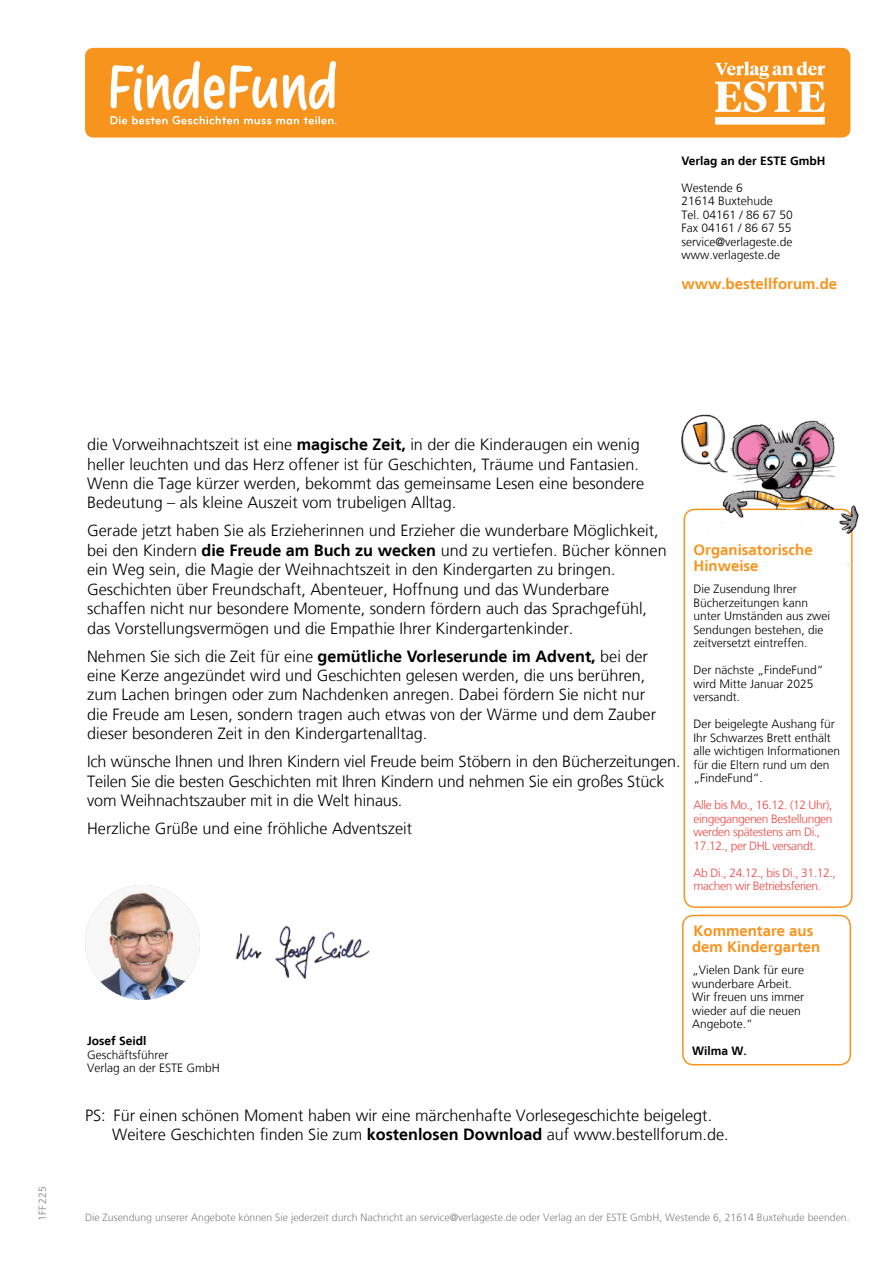
<style>
.page{position:relative;width:893px;height:1263px;background:#fff}
.page>*{position:absolute;margin:0;border:0;box-sizing:border-box;transform-origin:0 0}
.Postscriptum{font:300 16.2px/19.5px "Frutiger LT";color:#000}
.Titel-Marginale{font:700 15px/16.5px "Frutiger LT";color:#f7941e}
.Webadresse{font:700 15px "Frutiger LT";color:#f7941e}
.Copy-Marginale{font:300 12px/13.5px "Frutiger LT";color:#000}
.Copy-Marginale-2{font:300 12px/13.5px "Frutiger LT";letter-spacing:-.03em;color:#ea4943}
.Adressen{font:300 12px "Frutiger LT";color:#000}
.Abbinder{font:300 12px "Frutiger LT";color:#000}
.Adressen-2{font:700 12px "Frutiger LT";color:#000}
.Abbinder-2{font:700 12px "Frutiger LT";color:#000}
.Copy-Marginale-3{font:700 12px "Frutiger LT";color:#000}
.t1{font:300 10.5px "Frutiger LT";color:#808285}
.s1{font-weight:700}
</style>
<div class="page">
<div style="left:682px;top:915px;width:169px;height:150px;border:2px solid #f7941e;border-radius:11px"></div>
<div style="left:684px;top:509px;width:169px;height:399px;border:2px solid #f7941e;border-radius:11px"></div>
<img style="left:681px;top:414px;width:178px;height:159px">
<div style="left:85px;top:48px;width:765px;height:90px;background:#f7941e;border-radius:9px"></div>
<svg style="left:715px;top:61px;width:110px;height:64px"></svg>
<svg style="left:111px;top:61px;width:226px;height:63px"></svg>
<img style="left:235px;top:925px;width:135px;height:55px">
<img style="left:85px;top:885px;width:115px;height:115px;border-radius:57px">
<p class="Adressen-2" style="left:681px;top:154px;width:146px">Verlag an der ESTE GmbH</p>
<p class="Adressen" style="left:681px;top:181px;width:63px">Westende 6</p>
<p class="Adressen" style="left:681px;top:194px;width:93px">21614 Buxtehude</p>
<p class="Adressen" style="left:681px;top:208px;width:113px">Tel. 04161 / 86 67 50</p>
<p class="Adressen" style="left:681px;top:221px;width:112px">Fax 04161 / 86 67 55</p>
<p class="Adressen" style="left:681px;top:235px;width:112px">service@verlageste.de</p>
<p class="Adressen" style="left:681px;top:248px;width:100px">www.verlageste.de</p>
<p class="Webadresse" style="left:681px;top:275px;width:157px">www.bestellforum.de</p>
<p class="t1" style="left:37px;top:1221px;width:37px;rotate:-90deg">1FF225</p>
<p class="Postscriptum" style="left:87px;top:435px;width:559px">die Vorweihnachtszeit ist eine <span class="s1">magische Zeit,</span> in der die Kinderaugen ein wenig heller leuchten und das Herz offener ist für Geschichten, Träume und Fantasien.<br>Wenn die Tage kürzer werden, bekommt das gemeinsame Lesen eine besondere Bedeutung – als kleine Auszeit vom trubeligen Alltag.</p>
<p class="Postscriptum" style="left:87px;top:521px;width:581px">Gerade jetzt haben Sie als Erzieherinnen und Erzieher die wunderbare Möglichkeit, bei den Kindern <span class="s1">die Freude am Buch zu wecken</span> und zu vertiefen. Bücher können ein Weg sein, die Magie der Weihnachtszeit in den Kindergarten zu bringen.<br>Geschichten über Freundschaft, Abenteuer, Hoffnung und das Wunderbare schaffen nicht nur besondere Momente, sondern fördern auch das Sprachgefühl, das Vorstellungsvermögen und die Empathie Ihrer Kindergartenkinder.</p>
<p class="Postscriptum" style="left:87px;top:646px;width:570px">Nehmen Sie sich die Zeit für eine <span class="s1">gemütliche Vorleserunde im Advent,</span> bei der eine Kerze angezündet wird und Geschichten gelesen werden, die uns berühren, zum Lachen bringen oder zum Nachdenken anregen. Dabei fördern Sie nicht nur die Freude am Lesen, sondern tragen auch etwas von der Wärme und dem Zauber dieser besonderen Zeit in den Kindergartenalltag.</p>
<p class="Postscriptum" style="left:87px;top:752px;width:595px">Ich wünsche Ihnen und Ihren Kindern viel Freude beim Stöbern in den Bücherzeitungen.<br>Teilen Sie die besten Geschichten mit Ihren Kindern und nehmen Sie ein großes Stück vom Weihnachtszauber mit in die Welt hinaus.</p>
<p class="Postscriptum" style="left:87px;top:819px;width:326px">Herzliche Grüße und eine fröhliche Adventszeit</p>
<p class="Titel-Marginale" style="left:694px;top:541px;width:121px">Organisatorische<br>Hinweise</p>
<p class="Copy-Marginale" style="left:694px;top:583px;width:138px">Die Zusendung Ihrer<br>Bücherzeitungen kann unter Umständen aus zwei<br>Sendungen bestehen, die zeitversetzt eintreffen.</p>
<p class="Copy-Marginale" style="left:694px;top:664px;width:132px">Der nächste „FindeFund“ wird Mitte Januar 2025 versandt.</p>
<p class="Copy-Marginale" style="left:694px;top:718px;width:148px">Der beigelegte Aushang für<br>Ihr Schwarzes Brett enthält alle wichtigen Informationen für die Eltern rund um den „FindeFund“.</p>
<p class="Copy-Marginale-2" style="left:694px;top:799px;width:141px">Alle bis Mo., 16.12. (12 Uhr), eingegangenen Bestellungen werden spätestens am Di.,<br>17.12., per DHL versandt.</p>
<p class="Copy-Marginale-2" style="left:694px;top:866px;width:144px">Ab Di., 24.12., bis Di., 31.12., machen wir Betriebsferien.</p>
<p class="Abbinder-2" style="left:87px;top:1034px;width:61px">Josef Seidl</p>
<p class="Abbinder" style="left:87px;top:1048px;width:83px">Geschäftsführer</p>
<p class="Abbinder" style="left:87px;top:1061px;width:134px">Verlag an der ESTE GmbH</p>
<p class="Titel-Marginale" style="left:692px;top:922px;width:130px">Kommentare aus dem Kindergarten</p>
<p class="Copy-Marginale" style="left:692px;top:964px;width:114px">„Vielen Dank für eure wunderbare Arbeit.<br>Wir freuen uns immer wieder auf die neuen<br>Angebote.“</p>
<p class="Copy-Marginale-3" style="left:692px;top:1044px;width:56px">Wilma W.</p>
<p class="Postscriptum" style="left:112px;top:1106px;width:618px;text-indent:-27px">PS: Für einen schönen Moment haben wir eine märchenhafte Vorlesegeschichte beigelegt.<br>Weitere Geschichten finden Sie zum <span class="s1">kostenlosen Download</span> auf www.bestellforum.de.</p>
<p class="t1" style="left:85px;top:1211px;width:766px">Die Zusendung unserer Angebote können Sie jederzeit durch Nachricht an service@verlageste.de oder Verlag an der ESTE GmbH, Westende 6, 21614 Buxtehude beenden.</p>
</div>
